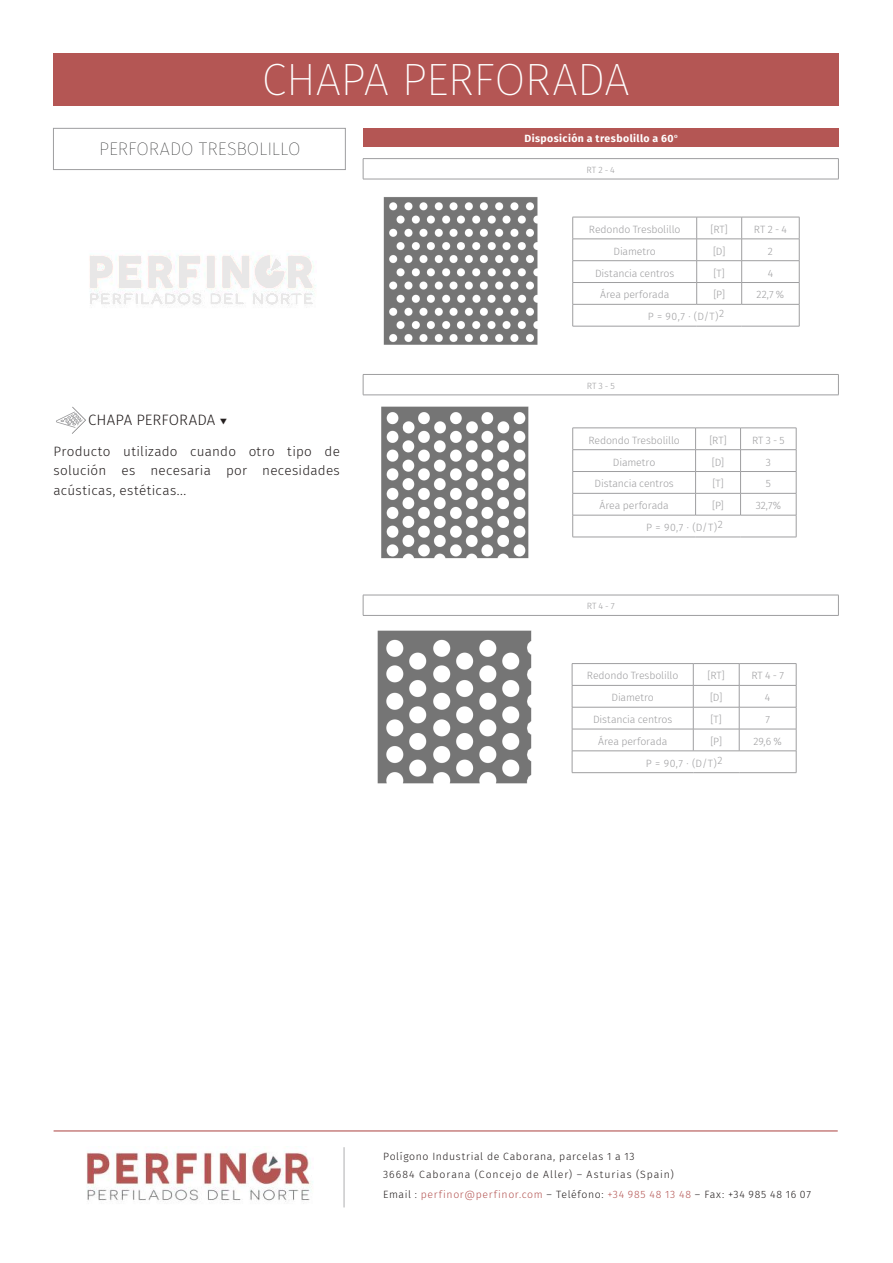
<style>
.page{position:relative;width:893px;height:1263px;background:#fff}
.page>*{position:absolute;margin:0;border:0;box-sizing:border-box;transform-origin:0 0}
.t1{font:200 45px "Fira Sans";letter-spacing:-.01em;color:#fff}
.t2{font:100 18px "Fira Sans";color:#111213}
.t3{font:300 15px "Fira Sans";letter-spacing:.005em;color:#241f1f}
.t4{font:300 13.5px/19.5px "Fira Sans";letter-spacing:.025em;color:#241f1f;text-align:justify}
.t5{font:300 10.5px "Fira Sans";letter-spacing:-.01em;color:#9e9ea0}
.t6{font:300 10.5px/17.5px "Fira Sans";letter-spacing:.065em;color:#241f1f}
.t7{font:700 10.5px "Fira Sans";letter-spacing:.04em;color:#fff}
.t8{font:300 9px "Fira Sans";color:#9e9ea0}
.s1{font-family:"Modern Pictograms";font-weight:400}
.s2{font-family:"Franklin Gothic";font-weight:500}
.s3{color:#b45654}
</style>
<div class="page">
<img style="left:86px;top:1146px;width:227px;height:56px">
<div style="left:53px;top:53px;width:786px;height:53px;background:#b45654"></div>
<hr style="left:54px;top:1130px;width:784px;height:1px;background:#b45654">
<hr style="left:344px;top:1147px;width:1px;height:60px;background:#afafb1">
<div style="left:53px;top:128px;width:292px;height:42px;border:1px solid #9e9ea0"></div>
<div style="left:363px;top:128px;width:476px;height:18px;background:#b45654"></div>
<hr style="left:363px;top:158px;width:476px;height:1px;background:#9e9ea0">
<svg style="left:363px;top:159px;width:1px;height:20px"></svg>
<svg style="left:838px;top:159px;width:1px;height:20px"></svg>
<hr style="left:363px;top:179px;width:476px;height:1px;background:#9e9ea0">
<hr style="left:363px;top:374px;width:476px;height:1px;background:#9e9ea0">
<svg style="left:363px;top:375px;width:1px;height:20px"></svg>
<svg style="left:838px;top:375px;width:1px;height:20px"></svg>
<hr style="left:363px;top:395px;width:476px;height:1px;background:#9e9ea0">
<hr style="left:363px;top:595px;width:476px;height:1px;background:#9e9ea0">
<svg style="left:363px;top:595px;width:1px;height:20px"></svg>
<svg style="left:838px;top:595px;width:1px;height:20px"></svg>
<hr style="left:363px;top:615px;width:476px;height:1px;background:#9e9ea0">
<img style="left:383px;top:197px;width:155px;height:148px">
<hr style="left:697px;top:260px;width:45px;height:1px;background:#9e9ea0">
<hr style="left:742px;top:260px;width:57px;height:1px;background:#9e9ea0">
<hr style="left:572px;top:282px;width:125px;height:1px;background:#9e9ea0">
<hr style="left:697px;top:282px;width:45px;height:1px;background:#9e9ea0">
<hr style="left:742px;top:282px;width:57px;height:1px;background:#9e9ea0">
<hr style="left:572px;top:304px;width:125px;height:1px;background:#9e9ea0">
<hr style="left:697px;top:304px;width:45px;height:1px;background:#9e9ea0">
<hr style="left:742px;top:304px;width:57px;height:1px;background:#9e9ea0">
<hr style="left:572px;top:326px;width:125px;height:1px;background:#9e9ea0">
<hr style="left:697px;top:326px;width:45px;height:1px;background:#9e9ea0">
<hr style="left:742px;top:326px;width:57px;height:1px;background:#9e9ea0">
<hr style="left:697px;top:217px;width:45px;height:1px;background:#9e9ea0">
<hr style="left:742px;top:217px;width:57px;height:1px;background:#9e9ea0">
<svg style="left:741px;top:217px;width:1px;height:87px"></svg>
<svg style="left:799px;top:217px;width:1px;height:109px"></svg>
<hr style="left:697px;top:239px;width:45px;height:1px;background:#9e9ea0">
<hr style="left:742px;top:239px;width:57px;height:1px;background:#9e9ea0">
<hr style="left:572px;top:260px;width:125px;height:1px;background:#9e9ea0">
<hr style="left:572px;top:217px;width:125px;height:1px;background:#9e9ea0">
<svg style="left:572px;top:217px;width:1px;height:109px"></svg>
<svg style="left:696px;top:217px;width:1px;height:87px"></svg>
<hr style="left:572px;top:239px;width:125px;height:1px;background:#9e9ea0">
<img style="left:381px;top:406px;width:148px;height:153px">
<hr style="left:696px;top:471px;width:45px;height:1px;background:#9e9ea0">
<hr style="left:741px;top:471px;width:55px;height:1px;background:#9e9ea0">
<hr style="left:572px;top:493px;width:124px;height:1px;background:#9e9ea0">
<hr style="left:696px;top:493px;width:45px;height:1px;background:#9e9ea0">
<hr style="left:741px;top:493px;width:55px;height:1px;background:#9e9ea0">
<hr style="left:572px;top:515px;width:124px;height:1px;background:#9e9ea0">
<hr style="left:696px;top:515px;width:45px;height:1px;background:#9e9ea0">
<hr style="left:741px;top:515px;width:55px;height:1px;background:#9e9ea0">
<hr style="left:572px;top:537px;width:124px;height:1px;background:#9e9ea0">
<hr style="left:696px;top:537px;width:45px;height:1px;background:#9e9ea0">
<hr style="left:741px;top:537px;width:55px;height:1px;background:#9e9ea0">
<hr style="left:696px;top:428px;width:45px;height:1px;background:#9e9ea0">
<hr style="left:741px;top:428px;width:55px;height:1px;background:#9e9ea0">
<svg style="left:740px;top:429px;width:1px;height:86px"></svg>
<svg style="left:796px;top:428px;width:1px;height:109px"></svg>
<hr style="left:696px;top:449px;width:45px;height:1px;background:#9e9ea0">
<hr style="left:741px;top:449px;width:55px;height:1px;background:#9e9ea0">
<hr style="left:572px;top:471px;width:124px;height:1px;background:#9e9ea0">
<hr style="left:572px;top:428px;width:124px;height:1px;background:#9e9ea0">
<svg style="left:572px;top:428px;width:1px;height:109px"></svg>
<svg style="left:695px;top:429px;width:1px;height:86px"></svg>
<hr style="left:572px;top:449px;width:124px;height:1px;background:#9e9ea0">
<img style="left:377px;top:630px;width:155px;height:154px">
<hr style="left:693px;top:707px;width:46px;height:1px;background:#9e9ea0">
<hr style="left:739px;top:707px;width:57px;height:1px;background:#9e9ea0">
<hr style="left:572px;top:729px;width:121px;height:1px;background:#9e9ea0">
<hr style="left:693px;top:729px;width:46px;height:1px;background:#9e9ea0">
<hr style="left:739px;top:729px;width:57px;height:1px;background:#9e9ea0">
<hr style="left:572px;top:751px;width:121px;height:1px;background:#9e9ea0">
<hr style="left:693px;top:751px;width:46px;height:1px;background:#9e9ea0">
<hr style="left:739px;top:751px;width:57px;height:1px;background:#9e9ea0">
<hr style="left:572px;top:772px;width:121px;height:1px;background:#9e9ea0">
<hr style="left:693px;top:772px;width:46px;height:1px;background:#9e9ea0">
<hr style="left:739px;top:772px;width:57px;height:1px;background:#9e9ea0">
<hr style="left:693px;top:663px;width:46px;height:1px;background:#9e9ea0">
<hr style="left:739px;top:663px;width:57px;height:1px;background:#9e9ea0">
<svg style="left:739px;top:664px;width:1px;height:87px"></svg>
<svg style="left:796px;top:664px;width:1px;height:108px"></svg>
<hr style="left:693px;top:685px;width:46px;height:1px;background:#9e9ea0">
<hr style="left:739px;top:685px;width:57px;height:1px;background:#9e9ea0">
<hr style="left:572px;top:707px;width:121px;height:1px;background:#9e9ea0">
<hr style="left:572px;top:663px;width:121px;height:1px;background:#9e9ea0">
<svg style="left:572px;top:664px;width:1px;height:108px"></svg>
<svg style="left:693px;top:664px;width:1px;height:87px"></svg>
<hr style="left:572px;top:685px;width:121px;height:1px;background:#9e9ea0">
<svg style="left:56px;top:407px;width:30px;height:27px"></svg>
<img style="left:89px;top:254px;width:227px;height:52px">
<h1 class="t1" style="left:262px;top:48px;width:369px">CHAPA PERFORADA</h1>
<h2 class="t2" style="left:99px;top:136px;width:203px">PERFORADO TRESBOLILLO</h2>
<h3 class="t3" style="left:88px;top:409px;width:141px">CHAPA PERFORADA <span class="s1">/</span></h3>
<p class="t4" style="left:54px;top:441px;width:288px">Producto utilizado cuando otro tipo de solución es necesaria por necesidades acústicas, estéticas...</p>
<p class="t7" style="left:524px;top:130px;width:155px">Disposición a tresbolillo a 60<span class="s2">º</span></p>
<p class="t8" style="left:587px;top:163px;width:30px">RT 2 - 4</p>
<p class="t5" style="left:589px;top:222px;width:93px">Redondo Tresbolillo</p>
<p class="t5" style="left:711px;top:222px;width:19px">[RT]</p>
<p class="t5" style="left:754px;top:222px;width:34px">RT 2 - 4</p>
<p class="t5" style="left:613px;top:244px;width:44px">Diametro</p>
<p class="t5" style="left:713px;top:244px;width:14px">[D]</p>
<p class="t5" style="left:768px;top:244px;width:7px">2</p>
<p class="t5" style="left:595px;top:265px;width:81px">Distancia centros</p>
<p class="t5" style="left:714px;top:265px;width:13px">[T]</p>
<p class="t5" style="left:768px;top:265px;width:7px">4</p>
<p class="t5" style="left:600px;top:287px;width:71px">Área perforada</p>
<p class="t5" style="left:713px;top:287px;width:13px">[P]</p>
<p class="t5" style="left:757px;top:287px;width:29px">22,7 %</p>
<p class="t5" style="left:648px;top:309px;width:78px">P = 90,7 · (D/T)2</p>
<p class="t8" style="left:587px;top:379px;width:30px">RT 3 - 5</p>
<p class="t5" style="left:588px;top:433px;width:93px">Redondo Tresbolillo</p>
<p class="t5" style="left:709px;top:433px;width:19px">[RT]</p>
<p class="t5" style="left:752px;top:433px;width:34px">RT 3 - 5</p>
<p class="t5" style="left:613px;top:454px;width:44px">Diametro</p>
<p class="t5" style="left:712px;top:454px;width:14px">[D]</p>
<p class="t5" style="left:766px;top:454px;width:7px">3</p>
<p class="t5" style="left:594px;top:476px;width:81px">Distancia centros</p>
<p class="t5" style="left:712px;top:476px;width:13px">[T]</p>
<p class="t5" style="left:766px;top:476px;width:7px">5</p>
<p class="t5" style="left:600px;top:498px;width:71px">Área perforada</p>
<p class="t5" style="left:712px;top:498px;width:13px">[P]</p>
<p class="t5" style="left:756px;top:498px;width:27px">32,7%</p>
<p class="t5" style="left:646px;top:520px;width:78px">P = 90,7 · (D/T)2</p>
<p class="t8" style="left:587px;top:600px;width:29px">RT 4 - 7</p>
<p class="t5" style="left:587px;top:668px;width:93px">Redondo Tresbolillo</p>
<p class="t5" style="left:708px;top:668px;width:19px">[RT]</p>
<p class="t5" style="left:751px;top:668px;width:34px">RT 4 - 7</p>
<p class="t5" style="left:611px;top:690px;width:44px">Diametro</p>
<p class="t5" style="left:710px;top:690px;width:14px">[D]</p>
<p class="t5" style="left:765px;top:690px;width:7px">4</p>
<p class="t5" style="left:593px;top:712px;width:81px">Distancia centros</p>
<p class="t5" style="left:711px;top:712px;width:13px">[T]</p>
<p class="t5" style="left:765px;top:712px;width:6px">7</p>
<p class="t5" style="left:598px;top:734px;width:71px">Área perforada</p>
<p class="t5" style="left:710px;top:734px;width:13px">[P]</p>
<p class="t5" style="left:753px;top:734px;width:30px">29,6 %</p>
<p class="t5" style="left:646px;top:755px;width:78px">P = 90,7 · (D/T)2</p>
<p class="t6" style="left:383px;top:1148px;width:292px">Polígono Industrial de Caborana, parcelas 1 a 13<br>36684 Caborana (Concejo de Aller) – Asturias (Spain)</p>
<p class="t6" style="left:383px;top:1185px;width:429px">Email : <span class="s3">perfinor@perfinor.com</span> – Teléfono: <span class="s3">+34 985 48 13 48</span> – Fax: +34 985 48 16 07</p>
</div>
